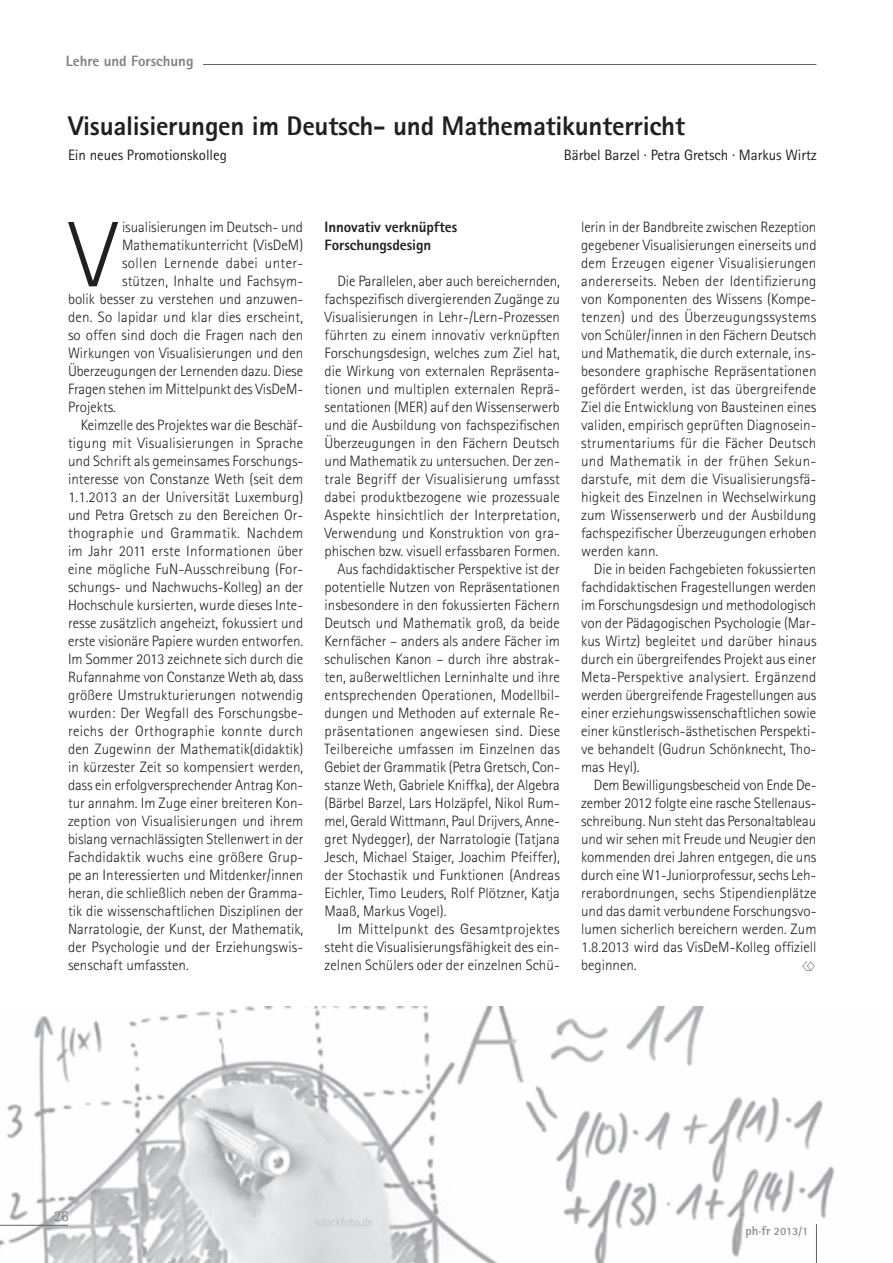
<style>
.page{position:relative;width:893px;height:1263px;background:#fff}
.page>*{position:absolute;margin:0;border:0;box-sizing:border-box;transform-origin:0 0}
.t1{font:300 93.3px "Rotis Sans Serif";color:#231f20}
.t2{font:800 27px "Rotis Sans Serif";letter-spacing:-.01em;color:#231f20}
.t3{font:300 15px/18px "Rotis Sans Serif";color:#231f20;text-align:justify}
.t4{font:300 15px "Rotis Sans Serif";letter-spacing:.02em;color:#231f20}
.t5{font:15px "Rotis Sans Serif";letter-spacing:-.005em;color:#231f20}
.t6{font:300 15px "Rotis Sans Serif";letter-spacing:.025em;color:#231f20}
.t7{font:800 15px/18px "Rotis Sans Serif";letter-spacing:-.005em;color:#231f20}
.t8{font:800 15px "Rotis Sans Serif";letter-spacing:-.005em;color:#808285}
.t9{font:15px "Rotis Sans Serif";color:#808285}
.t10{font:300 12px "Rotis Sans Serif";color:#bcbdc0}
.t11{font:800 11.25px "Rotis Sans Serif";color:#939598}
.s1{font-size:12.75px}
</style>
<div class="page">
<img style="left:0;top:1006px;width:835px;height:257px">
<hr style="left:0;top:1225px;width:68px;height:1px;background:#636366">
<hr style="left:68px;top:64px;width:748px;height:1px;background:#636366">
<hr style="left:816px;top:1224px;width:1px;height:39px;background:#636366">
<div style="left:0;top:54px;width:202px;height:52px;background:#fff"></div>
<svg style="left:803px;top:962px;width:12px;height:8px"></svg>
<p class="t8" style="left:66px;top:51px;width:129px">Lehre und Forschung</p>
<h2 class="t2" style="left:68px;top:109px;width:618px">Visualisierungen im Deutsch- und Mathematikunterricht</h2>
<p class="t5" style="left:68px;top:146px;width:160px">Ein neues Promotionskolleg</p>
<p class="t5" style="left:564px;top:146px;width:255px">Bärbel Barzel · Petra Gretsch · Markus Wirtz</p>
<h1 class="t1" style="left:70px;top:201px;width:48px">V</h1>
<p class="t3" style="left:122px;top:218px;width:183px">isualisierungen im Deutsch- und</p>
<p class="t3" style="left:122px;top:236px;width:183px">Mathematikunterricht (VisDeM)</p>
<p class="t6" style="left:122px;top:255px;width:183px">sollen Lernende dabei unter-</p>
<p class="t3" style="left:122px;top:272px;width:183px">stützen, Inhalte und Fachsym-</p>
<p class="t3" style="left:68px;top:290px;width:237px">bolik besser zu verstehen und anzuwen-</p>
<p class="t3" style="left:68px;top:308px;width:237px">den. So lapidar und klar dies erscheint,</p>
<p class="t3" style="left:68px;top:326px;width:237px">so offen sind doch die Fragen nach den</p>
<p class="t3" style="left:68px;top:344px;width:237px">Wirkungen von Visualisierungen und den</p>
<p class="t3" style="left:68px;top:362px;width:237px">Überzeugungen der Lernenden dazu. Diese</p>
<p class="t3" style="left:68px;top:380px;width:237px">Fragen stehen im Mittelpunkt des VisDeM-</p>
<p class="t3" style="left:68px;top:398px;width:50px">Projekts.</p>
<p class="t3" style="left:81px;top:416px;width:224px">Keimzelle des Projektes war die Beschäf-</p>
<p class="t3" style="left:68px;top:434px;width:237px">tigung mit Visualisierungen in Sprache</p>
<p class="t3" style="left:68px;top:452px;width:237px">und Schrift als gemeinsames Forschungs-</p>
<p class="t3" style="left:68px;top:470px;width:237px">interesse von Constanze Weth (seit dem</p>
<p class="t3" style="left:68px;top:488px;width:237px">1.1.2013 an der Universität Luxemburg)</p>
<p class="t3" style="left:68px;top:506px;width:237px">und Petra Gretsch zu den Bereichen Or-</p>
<p class="t6" style="left:68px;top:525px;width:237px">thographie und Grammatik. Nachdem</p>
<p class="t3" style="left:68px;top:542px;width:237px">im Jahr 2011 erste Informationen über</p>
<p class="t3" style="left:68px;top:560px;width:237px">eine mögliche FuN-Ausschreibung (For-</p>
<p class="t3" style="left:68px;top:578px;width:237px">schungs- und Nachwuchs-Kolleg) an der</p>
<p class="t3" style="left:68px;top:596px;width:237px">Hochschule kursierten, wurde dieses Inte-</p>
<p class="t3" style="left:68px;top:614px;width:237px">resse zusätzlich angeheizt, fokussiert und</p>
<p class="t3" style="left:68px;top:632px;width:237px">erste visionäre Papiere wurden entworfen.</p>
<p class="t3" style="left:68px;top:650px;width:237px">Im Sommer 2013 zeichnete sich durch die</p>
<p class="t3" style="left:68px;top:668px;width:237px">Rufannahme von Constanze Weth ab, dass</p>
<p class="t3" style="left:68px;top:686px;width:237px">größere Umstrukturierungen notwendig</p>
<p class="t3" style="left:68px;top:704px;width:237px">wurden: Der Wegfall des Forschungsbe-</p>
<p class="t4" style="left:68px;top:723px;width:237px">reichs der Orthographie konnte durch</p>
<p class="t3" style="left:68px;top:740px;width:237px">den Zugewinn der Mathematik(didaktik)</p>
<p class="t3" style="left:68px;top:758px;width:237px">in kürzester Zeit so kompensiert werden,</p>
<p class="t3" style="left:68px;top:776px;width:237px">dass ein erfolgversprechender Antrag Kon-</p>
<p class="t3" style="left:68px;top:794px;width:237px">tur annahm. Im Zuge einer breiteren Kon-</p>
<p class="t3" style="left:68px;top:812px;width:237px">zeption von Visualisierungen und ihrem</p>
<p class="t3" style="left:68px;top:830px;width:237px">bislang vernachlässigten Stellenwert in der</p>
<p class="t3" style="left:68px;top:848px;width:237px">Fachdidaktik wuchs eine größere Grup-</p>
<p class="t3" style="left:68px;top:866px;width:237px">pe an Interessierten und Mitdenker/innen</p>
<p class="t3" style="left:68px;top:884px;width:237px">heran, die schließlich neben der Gramma-</p>
<p class="t3" style="left:68px;top:902px;width:237px">tik die wissenschaftlichen Disziplinen der</p>
<p class="t3" style="left:68px;top:920px;width:237px">Narratologie, der Kunst, der Mathematik,</p>
<p class="t3" style="left:68px;top:938px;width:237px">der Psychologie und der Erziehungswis-</p>
<p class="t3" style="left:68px;top:956px;width:122px">senschaft umfassten.</p>
<p class="t7" style="left:325px;top:218px;width:134px">Innovativ verknüpftes<br>Forschungsdesign</p>
<p class="t3" style="left:337px;top:272px;width:224px">Die Parallelen, aber auch bereichernden,</p>
<p class="t3" style="left:325px;top:290px;width:237px">fachspezifisch divergierenden Zugänge zu</p>
<p class="t3" style="left:325px;top:308px;width:237px">Visualisierungen in Lehr-/Lern-Prozessen</p>
<p class="t3" style="left:325px;top:326px;width:237px">führten zu einem innovativ verknüpften</p>
<p class="t3" style="left:325px;top:344px;width:237px">Forschungsdesign, welches zum Ziel hat,</p>
<p class="t3" style="left:325px;top:362px;width:237px">die Wirkung von externalen Repräsenta-</p>
<p class="t3" style="left:325px;top:380px;width:237px">tionen und multiplen externalen Reprä-</p>
<p class="t3" style="left:325px;top:398px;width:237px">sentationen (MER) auf den Wissenserwerb</p>
<p class="t3" style="left:325px;top:416px;width:237px">und die Ausbildung von fachspezifischen</p>
<p class="t3" style="left:325px;top:434px;width:237px">Überzeugungen in den Fächern Deutsch</p>
<p class="t3" style="left:325px;top:452px;width:237px">und Mathematik zu untersuchen. Der zen-</p>
<p class="t3" style="left:325px;top:470px;width:237px">trale Begriff der Visualisierung umfasst</p>
<p class="t3" style="left:325px;top:488px;width:237px">dabei produktbezogene wie prozessuale</p>
<p class="t3" style="left:325px;top:506px;width:237px">Aspekte hinsichtlich der Interpretation,</p>
<p class="t3" style="left:325px;top:524px;width:237px">Verwendung und Konstruktion von gra-</p>
<p class="t3" style="left:325px;top:542px;width:237px">phischen bzw. visuell erfassbaren Formen.</p>
<p class="t3" style="left:337px;top:560px;width:224px">Aus fachdidaktischer Perspektive ist der</p>
<p class="t3" style="left:325px;top:578px;width:237px">potentielle Nutzen von Repräsentationen</p>
<p class="t3" style="left:325px;top:596px;width:237px">insbesondere in den fokussierten Fächern</p>
<p class="t3" style="left:325px;top:614px;width:237px">Deutsch und Mathematik groß, da beide</p>
<p class="t3" style="left:325px;top:632px;width:237px">Kernfächer – anders als andere Fächer im</p>
<p class="t3" style="left:325px;top:650px;width:237px">schulischen Kanon – durch ihre abstrak-</p>
<p class="t3" style="left:325px;top:668px;width:237px">ten, außerweltlichen Lerninhalte und ihre</p>
<p class="t3" style="left:325px;top:686px;width:237px">entsprechenden Operationen, Modellbil-</p>
<p class="t3" style="left:325px;top:704px;width:237px">dungen und Methoden auf externale Re-</p>
<p class="t4" style="left:325px;top:723px;width:237px">präsentationen angewiesen sind. Diese</p>
<p class="t3" style="left:325px;top:740px;width:237px">Teilbereiche umfassen im Einzelnen das</p>
<p class="t3" style="left:325px;top:758px;width:237px">Gebiet der Grammatik (Petra Gretsch, Con-</p>
<p class="t3" style="left:325px;top:776px;width:237px">stanze Weth, Gabriele Kniffka), der Algebra</p>
<p class="t3" style="left:325px;top:794px;width:237px">(Bärbel Barzel, Lars Holzäpfel, Nikol Rum-</p>
<p class="t3" style="left:325px;top:812px;width:237px">mel, Gerald Wittmann, Paul Drijvers, Anne-</p>
<p class="t3" style="left:325px;top:830px;width:237px">gret Nydegger), der Narratologie (Tatjana</p>
<p class="t3" style="left:325px;top:848px;width:237px">Jesch, Michael Staiger, Joachim Pfeiffer),</p>
<p class="t3" style="left:325px;top:866px;width:237px">der Stochastik und Funktionen (Andreas</p>
<p class="t3" style="left:325px;top:884px;width:237px">Eichler, Timo Leuders, Rolf Plötzner, Katja</p>
<p class="t3" style="left:325px;top:902px;width:123px">Maaß, Markus Vogel).</p>
<p class="t4" style="left:337px;top:921px;width:224px">Im Mittelpunkt des Gesamtprojektes</p>
<p class="t3" style="left:325px;top:938px;width:237px">steht die Visualisierungsfähigkeit des ein-</p>
<p class="t3" style="left:325px;top:956px;width:237px">zelnen Schülers oder der einzelnen Schü-</p>
<p class="t3" style="left:581px;top:218px;width:237px">lerin in der Bandbreite zwischen Rezeption gegebener Visualisierungen einerseits und dem Erzeugen eigener Visualisierungen andererseits. Neben der Identifizierung von Komponenten des Wissens (Kompe&shy;tenzen) und des Überzeugungssystems von Schüler/innen in den Fächern Deutsch und Mathematik, die durch externale, ins&shy;besondere graphische Repräsentationen gefördert werden, ist das übergreifende Ziel die Entwicklung von Bausteinen eines validen, empirisch geprüften Diagnosein&shy;strumentariums für die Fächer Deutsch und Mathematik in der frühen Sekun&shy;darstufe, mit dem die Visualisierungsfä&shy;higkeit des Einzelnen in Wechselwirkung zum Wissenserwerb und der Ausbildung fachspezifischer Überzeugungen erhoben werden kann.</p>
<p class="t3" style="left:581px;top:560px;width:237px;text-indent:13px">Die in beiden Fachgebieten fokussierten fachdidaktischen Fragestellungen werden im Forschungsdesign und methodologisch von der Pädagogischen Psychologie (Mar&shy;kus Wirtz) begleitet und darüber hinaus durch ein übergreifendes Projekt aus einer Meta-Perspektive analysiert. Ergänzend werden übergreifende Fragestellungen aus einer erziehungswissenschaftlichen sowie einer künstlerisch-ästhetischen Perspekti&shy;ve behandelt (Gudrun Schönknecht, Tho&shy;mas Heyl).</p>
<p class="t3" style="left:581px;top:776px;width:237px;text-indent:13px">Dem Bewilligungsbescheid von Ende De&shy;zember 2012 folgte eine rasche Stellenaus&shy;schreibung. Nun steht das Personaltableau und wir sehen mit Freude und Neugier den kommenden drei Jahren entgegen, die uns durch eine W1-Juniorprofessur, sechs Leh&shy;rerabordnungen, sechs Stipendienplätze und das damit verbundene Forschungsvo&shy;lumen sicherlich bereichern werden. Zum 1.8.2013 wird das VisDeM-Kolleg offiziell beginnen.</p>
<p class="t9" style="left:54px;top:1207px;width:16px">26</p>
<p class="t10" style="left:314px;top:1215px;width:60px">istockfoto.de</p>
<p class="t11" style="left:745px;top:1224px;width:64px"><span class="s1">ph·fr</span> 2013/1</p>
</div>
